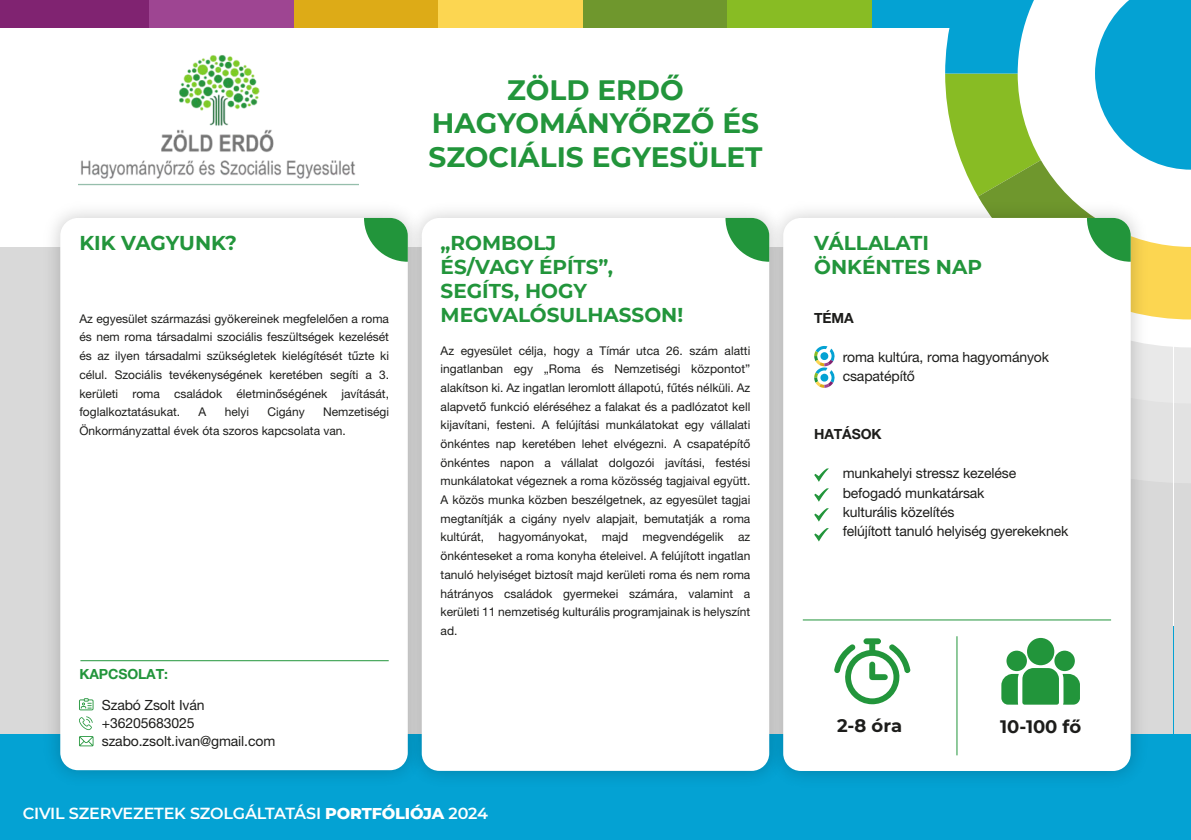
<style>
.page{position:relative;width:1191px;height:840px;background:#fff}
.page>*{position:absolute;margin:0;border:0;box-sizing:border-box;transform-origin:0 0}
.t1{font:700 28px/33.6px "Montserrat";color:#22953b;text-align:center}
.t2{font:700 20px/24px "Montserrat";color:#22953b}
.t3{font:700 18px "Montserrat";color:#1d1d1b}
.t4{font:600 16px "Montserrat";letter-spacing:-.01em;color:#fff}
.t5{font:14px/19.4px "Helvetica Neue LT Pro";letter-spacing:-.01em;color:#1d1d1b}
.t6{font:700 14px "Helvetica Neue LT Pro";letter-spacing:-.01em;color:#1d1d1b}
.t7{font:700 14px "Helvetica Neue LT Pro";letter-spacing:-.01em;color:#22953b}
.t8{font:12px/18.6px "Helvetica Neue LT Pro";color:#1d1d1b;text-align:justify}
.s1{font-weight:800}
</style>
<div class="page">
<div style="left:0;top:626px;width:1191px;height:213px;background:#04a2d3"></div>
<div style="left:0;top:247px;width:1191px;height:486px;background:#d9d9d9"></div>
<div style="left:0;top:0;width:149px;height:28px;background:#802371"></div>
<div style="left:149px;top:0;width:145px;height:28px;background:#9e4592"></div>
<div style="left:294px;top:0;width:144px;height:28px;background:#ddab17"></div>
<div style="left:438px;top:0;width:145px;height:28px;background:#fcd651"></div>
<div style="left:583px;top:0;width:144px;height:28px;background:#6f972d"></div>
<div style="left:727px;top:0;width:145px;height:28px;background:#88bc24"></div>
<div style="left:872px;top:0;width:144px;height:28px;background:#04a2d3"></div>
<img style="left:36px;top:211px;width:362px;height:565px">
<div style="left:60px;top:218px;width:348px;height:551px;background:#fff;border-radius:18px"></div>
<hr style="left:80px;top:660px;width:309px;height:1px;background:#22953b">
<svg style="left:364px;top:218px;width:34px;height:43px"></svg>
<img style="left:398px;top:211px;width:361px;height:566px">
<div style="left:422px;top:218px;width:347px;height:552px;background:#fff;border-radius:18px"></div>
<svg style="left:725px;top:218px;width:34px;height:43px"></svg>
<img style="left:759px;top:211px;width:396px;height:567px">
<div style="left:783px;top:218px;width:347px;height:552px;background:#fff;border-radius:18px"></div>
<div style="left:1027px;top:637px;width:27px;height:28px;background:#22953b;border-radius:50%"></div>
<svg style="left:1001px;top:667px;width:79px;height:37px"></svg>
<div style="left:1006px;top:650px;width:21px;height:20px;background:#22953b;border-radius:50%"></div>
<div style="left:1054px;top:650px;width:20px;height:20px;background:#22953b;border-radius:50%"></div>
<svg style="left:834px;top:638px;width:76px;height:66px"></svg>
<svg style="left:814px;top:468px;width:15px;height:13px"></svg>
<svg style="left:814px;top:508px;width:15px;height:13px"></svg>
<svg style="left:814px;top:528px;width:15px;height:13px"></svg>
<svg style="left:814px;top:488px;width:15px;height:13px"></svg>
<hr style="left:803px;top:619px;width:308px;height:1px;background:#22953b">
<hr style="left:956px;top:636px;width:1px;height:119px;background:#22953b">
<svg style="left:814px;top:346px;width:21px;height:41px"></svg>
<svg style="left:79px;top:716px;width:14px;height:13px"></svg>
<svg style="left:79px;top:698px;width:14px;height:12px"></svg>
<svg style="left:79px;top:736px;width:14px;height:10px"></svg>
<img style="left:79px;top:55px;width:279px;height:131px">
<svg style="left:945px;top:0;width:246px;height:483px"></svg>
<h2 class="t2" style="left:79px;top:230px;width:159px">KIK VAGYUNK?</h2>
<p class="t8" style="left:79px;top:309px;width:311px">Az egyesület származási gyökereinek megfelelően a roma és nem roma társadalmi szociális feszültségek kezelését és az ilyen társadalmi szükségletek kielégítését tűzte ki célul. Szociális tevékenységének keretében segíti a 3. kerületi roma családok életminőségének javítását, foglalkoztatásukat.</p>
<p class="t8" style="left:79px;top:402px;width:311px;text-indent:244px">Nemzetiségi<br>Önkormányzattal évek óta szoros kapcsolata van.</p>
<p class="t8" style="left:199px;top:402px;width:9px">A</p>
<p class="t8" style="left:225px;top:402px;width:26px">helyi</p>
<p class="t8" style="left:267px;top:402px;width:39px">Cigány</p>
<p class="t7" style="left:79px;top:664px;width:90px">KAPCSOLAT:</p>
<p class="t5" style="left:102px;top:695px;width:175px;line-height:18px">Szabó Zsolt Iván +36205683025 szabo.zsolt.ivan@gmail.com</p>
<h1 class="t1" style="left:428px;top:72px;width:335px">ZÖLD ERDŐ<br>HAGYOMÁNYŐRZŐ ÉS<br>SZOCIÁLIS EGYESÜLET</h1>
<h2 class="t2" style="left:440px;top:230px;width:244px">„ROMBOLJ<br>ÉS/VAGY ÉPÍTS”,<br>SEGÍTS, HOGY<br>MEGVALÓSULHASSON!</h2>
<p class="t8" style="left:440px;top:340px;width:311px">Az egyesület célja, hogy a Tímár utca 26. szám alatti ingatlanban egy „Roma és Nemzetiségi központot” alakítson ki. Az ingatlan leromlott állapotú, fűtés nélküli. Az alapvető funkció eléréséhez a falakat és a padlózatot kell kijavítani, festeni. A felújítási munkálatokat egy vállalati önkéntes nap keretében lehet elvégezni. A csapatépítő önkéntes napon a vállalat dolgozói javítási, festési munkálatokat végeznek a roma közösség tagjaival együtt.<br>A közös munka közben beszélgetnek, az egyesület tagjai megtanítják a cigány nyelv alapjait, bemutatják a roma kultúrát, hagyományokat, majd megvendégelik az önkénteseket a roma konyha ételeivel. A felújított ingatlan tanuló helyiséget biztosít majd kerületi roma és nem roma hátrányos családok gyermekei számára, valamint a kerületi 11 nemzetiség kulturális programjainak is helyszínt ad.</p>
<h3 class="t4" style="left:23px;top:801px;width:467px">CIVIL SZERVEZETEK SZOLGÁLTATÁSI <span class="s1">PORTFÓLIÓJA</span> 2024</h3>
<h2 class="t2" style="left:814px;top:230px;width:169px">VÁLLALATI<br>ÖNKÉNTES NAP</h2>
<p class="t6" style="left:814px;top:309px;width:41px">TÉMA</p>
<p class="t5" style="left:842px;top:347px;width:208px">roma kultúra, roma hagyományok csapatépítő</p>
<p class="t6" style="left:814px;top:425px;width:69px">HATÁSOK</p>
<p class="t5" style="left:842px;top:463px;width:227px">munkahelyi stressz kezelése befogadó munkatársak<br>kulturális közelítés<br>felújított tanuló helyiség gyerekeknek</p>
<h3 class="t3" style="left:837px;top:712px;width:66px">2-8 óra</h3>
<h3 class="t3" style="left:1000px;top:712px;width:83px">10-100 fő</h3>
</div>
